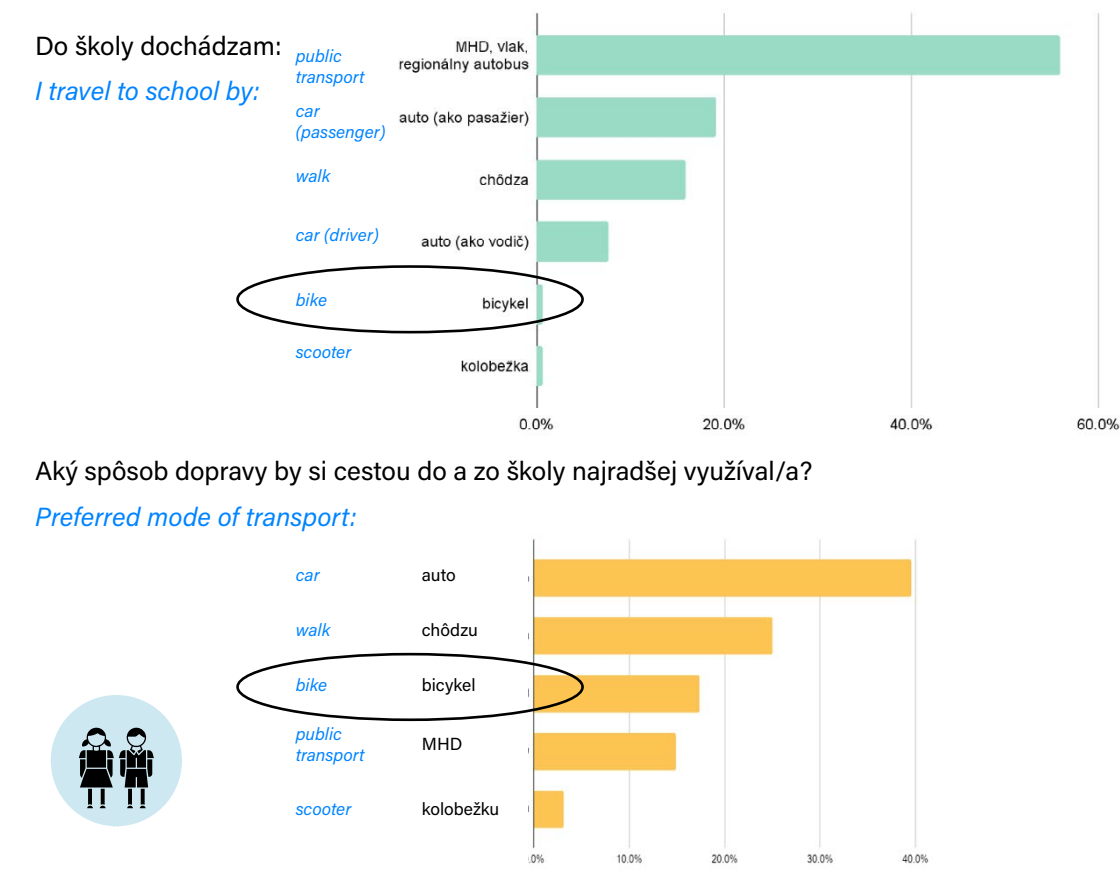
<style>
.page{position:relative;width:1120px;height:896px;background:#fff}
.page>*{position:absolute;margin:0;border:0;box-sizing:border-box;transform-origin:0 0}
.t1{font:26.25px "Acumin Pro";color:#000}
.t2{font:italic 26.25px "Acumin Pro";color:#0084ff}
.t3{font:italic 17.5px/21px "Acumin Pro";color:#0084ff}
.t4{font:17.5px "Acumin Pro";color:#000}
</style>
<div class="page">
<img style="left:371px;top:12px;width:749px;height:419px">
<div style="left:51px;top:695px;width:131px;height:131px;background:#cee8f2;border-radius:50%"></div>
<svg style="left:79px;top:728px;width:75px;height:80px"></svg>
<img style="left:528px;top:538px;width:401px;height:326px">
<div style="left:236px;top:265px;width:348px;height:68px;border:3px solid #000;border-radius:50%"></div>
<div style="left:236px;top:653px;width:348px;height:68px;border:3px solid #000;border-radius:50%"></div>
<h1 class="t1" style="left:35px;top:28px;width:248px">Do školy dochádzam:</h1>
<h1 class="t2" style="left:35px;top:73px;width:226px">I travel to school by:</h1>
<p class="t3" style="left:296px;top:44px;width:70px">public transport</p>
<p class="t3" style="left:296px;top:99px;width:91px">car (passenger)</p>
<p class="t3" style="left:296px;top:165px;width:36px">walk</p>
<p class="t3" style="left:296px;top:224px;width:85px">car (driver)</p>
<p class="t3" style="left:296px;top:288px;width:33px">bike</p>
<p class="t3" style="left:296px;top:341px;width:57px">scooter</p>
<h1 class="t1" style="left:35px;top:453px;width:779px">Aký spôsob dopravy by si cestou do a zo školy najradšej využíval/a?</h1>
<h1 class="t2" style="left:35px;top:498px;width:323px">Preferred mode of transport:</h1>
<p class="t3" style="left:296px;top:564px;width:25px">car</p>
<p class="t3" style="left:296px;top:619px;width:36px">walk</p>
<p class="t3" style="left:296px;top:674px;width:33px">bike</p>
<p class="t3" style="left:296px;top:722px;width:70px">public transport</p>
<p class="t3" style="left:296px;top:798px;width:57px">scooter</p>
<p class="t4" style="left:422px;top:563px;width:36px">auto</p>
<p class="t4" style="left:422px;top:618px;width:58px">chôdzu</p>
<p class="t4" style="left:422px;top:673px;width:55px">bicykel</p>
<p class="t4" style="left:422px;top:732px;width:42px">MHD</p>
<p class="t4" style="left:422px;top:797px;width:79px">kolobežku</p>
</div>
